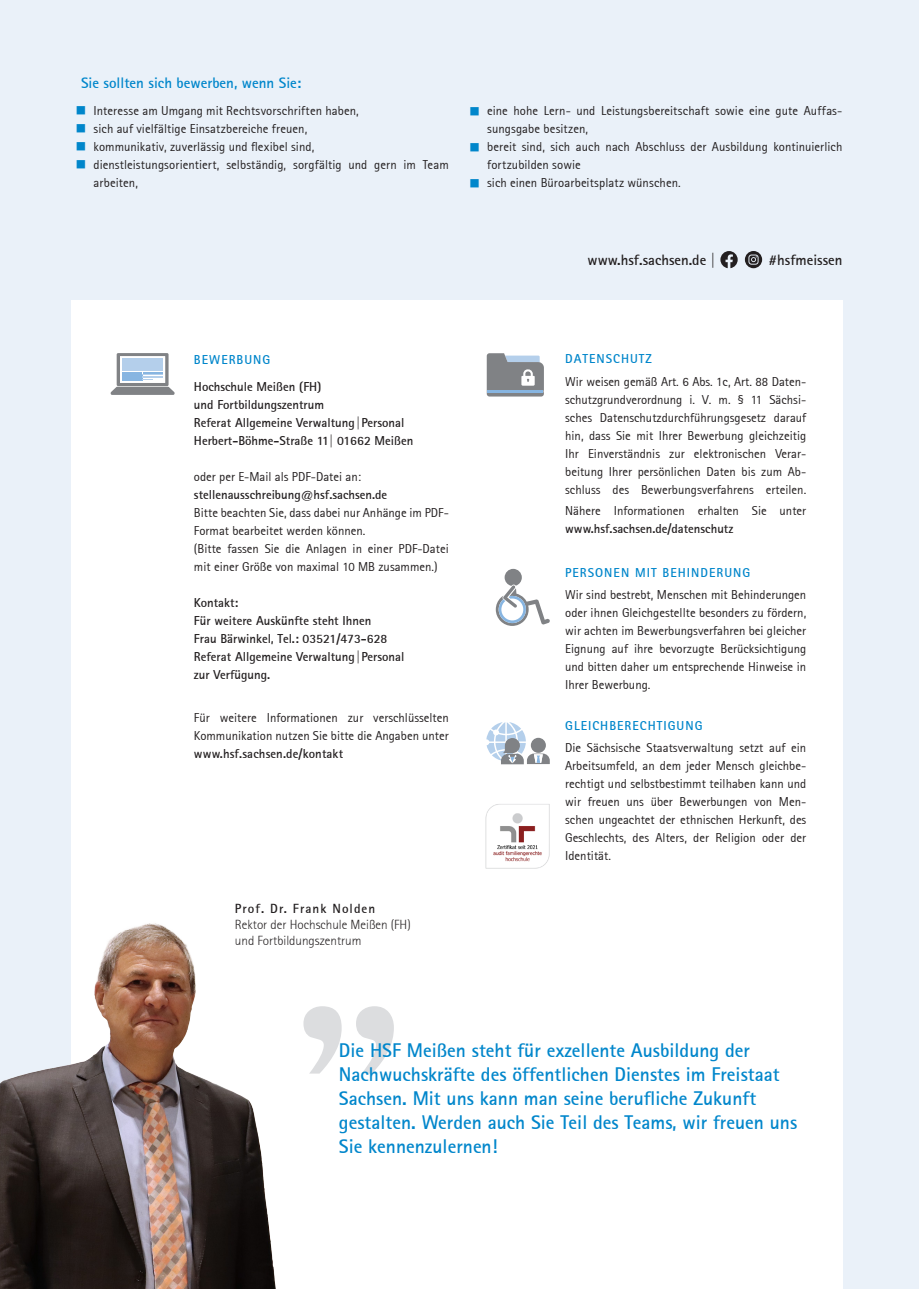
<style>
.page{position:relative;width:919px;height:1289px;background:#fff}
.page>*{position:absolute;margin:0;border:0;box-sizing:border-box;transform-origin:0 0}
.t1{font:700 19.5px/24px "Rotis Sans Serif";color:#0086cb}
.t2{font:700 15px "Rotis Sans Serif";color:#0086cb}
.t3{font:700 14.85px "Rotis Sans Serif";color:#231f20}
.t4{font:300 13.05px/15.8px "Rotis Sans Serif";color:#231f20}
.t5{font:700 13.05px "Rotis Sans Serif";letter-spacing:.08em;color:#231f20}
.t6{font:12.75px/18px "Rotis Sans Serif";color:#231f20}
.t7{font:700 12.75px/18px "Rotis Sans Serif";color:#231f20}
.t8{font:700 12.75px "Rotis Sans Serif";letter-spacing:.08em;color:#0086cb}
</style>
<div class="page">
<div style="left:0;top:0;width:918px;height:1288px;background:#eaf1f9"></div>
<div style="left:71px;top:301px;width:771px;height:987px;background:#fff"></div>
<svg style="left:303px;top:1006px;width:91px;height:67px"></svg>
<img style="left:0;top:923px;width:276px;height:365px">
<svg style="left:720px;top:251px;width:17px;height:17px"></svg>
<svg style="left:744px;top:251px;width:18px;height:17px"></svg>
<svg style="left:495px;top:569px;width:55px;height:57px"></svg>
<svg style="left:110px;top:353px;width:65px;height:42px"></svg>
<svg style="left:486px;top:353px;width:58px;height:43px;background:#969ca4"></svg>
<svg style="left:486px;top:722px;width:63px;height:42px"></svg>
<div style="left:531px;top:737px;width:15px;height:15px;background:#808285;border-radius:50%"></div>
<img style="left:485px;top:804px;width:65px;height:65px">
<p class="t2" style="left:81px;top:74px;width:222px">Sie sollten sich bewerben, wenn Sie:</p>
<p class="t6" style="left:94px;top:101px;width:357px">Interesse am Umgang mit Rechtsvorschriften haben,<br>sich auf vielfältige Einsatzbereiche freuen,<br>kommunikativ, zuverlässig und flexibel sind,<br>dienstleistungsorientiert, selbständig, sorgfältig und gern im Team arbeiten,</p>
<p class="t8" style="left:194px;top:351px;width:78px">BEWERBUNG</p>
<p class="t7" style="left:194px;top:377px;width:221px">Hochschule Meißen (FH)<br>und Fortbildungszentrum<br>Referat Allgemeine Verwaltung|Personal Herbert-Böhme-Straße 11| 01662 Meißen</p>
<p class="t6" style="left:194px;top:467px;width:169px">oder per E-Mail als PDF-Datei an:</p>
<p class="t7" style="left:194px;top:485px;width:195px">stellenausschreibung@hsf.sachsen.de</p>
<p class="t6" style="left:194px;top:503px;width:256px">Bitte beachten Sie, dass dabei nur Anhänge im PDF-Format bearbeitet werden können.<br>(Bitte fassen Sie die Anlagen in einer PDF-Datei mit einer Größe von maximal 10 MB zusammen.)</p>
<p class="t7" style="left:194px;top:593px;width:212px">Kontakt:<br>Für weitere Auskünfte steht Ihnen<br>Frau Bärwinkel, Tel.: 03521/473-628<br>Referat Allgemeine Verwaltung|Personal zur Verfügung.</p>
<p class="t6" style="left:194px;top:709px;width:256px">Für weitere Informationen zur verschlüsselten<br>Kommunikation nutzen Sie bitte die Angaben unter</p>
<p class="t7" style="left:194px;top:745px;width:151px">www.hsf.sachsen.de/kontakt</p>
<p class="t5" style="left:235px;top:900px;width:142px">Prof. Dr. Frank Nolden</p>
<p class="t4" style="left:235px;top:916px;width:177px">Rektor der Hochschule Meißen (FH) und Fortbildungszentrum</p>
<p class="t6" style="left:487px;top:102px;width:357px">eine hohe Lern- und Leistungsbereitschaft sowie eine gute Auffas&shy;sungsgabe besitzen,<br>bereit sind, sich auch nach Abschluss der Ausbildung kontinuierlich fortzubilden sowie<br>sich einen Büroarbeitsplatz wünschen.</p>
<p class="t3" style="left:587px;top:251px;width:129px">www.hsf.sachsen.de |</p>
<p class="t3" style="left:768px;top:251px;width:75px">#hsfmeissen</p>
<p class="t8" style="left:565px;top:351px;width:88px">DATENSCHUTZ</p>
<p class="t6" style="left:565px;top:372px;width:242px;text-align:justify">Wir weisen gemäß Art. 6 Abs. 1c, Art. 88 Daten&shy;schutzgrundverordnung i. V. m. § 11 Sächsi&shy;sches Datenschutzdurchführungsgesetz darauf hin, dass Sie mit Ihrer Bewerbung gleichzeitig Ihr Einverständnis zur elektronischen Verar&shy;beitung Ihrer persönlichen Daten bis zum Ab&shy;schluss des Bewerbungsverfahrens erteilen.</p>
<p class="t6" style="left:565px;top:501px;width:242px">Nähere Informationen erhalten Sie unter</p>
<p class="t7" style="left:565px;top:519px;width:170px">www.hsf.sachsen.de/datenschutz</p>
<p class="t8" style="left:565px;top:564px;width:186px">PERSONEN MIT BEHINDERUNG</p>
<p class="t6" style="left:565px;top:585px;width:242px;text-align:justify">Wir sind bestrebt, Menschen mit Behinderungen oder ihnen Gleichgestellte besonders zu fördern, wir achten im Bewerbungsverfahren bei gleicher Eignung auf ihre bevorzugte Berücksichtigung und bitten daher um entsprechende Hinweise in Ihrer Bewerbung.</p>
<p class="t8" style="left:565px;top:717px;width:139px">GLEICHBERECHTIGUNG</p>
<p class="t6" style="left:565px;top:738px;width:242px;text-align:justify">Die Sächsische Staatsverwaltung setzt auf ein Arbeitsumfeld, an dem jeder Mensch gleichbe&shy;rechtigt und selbstbestimmt teilhaben kann und wir freuen uns über Bewerbungen von Men&shy;schen ungeachtet der ethnischen Herkunft, des Geschlechts, des Alters, der Religion oder der Identität.</p>
<p class="t1" style="left:339px;top:1038px;width:459px">Die HSF Meißen steht für exzellente Ausbildung der Nachwuchskräfte des öffentlichen Dienstes im Freistaat Sachsen. Mit uns kann man seine berufliche Zukunft gestalten. Werden auch Sie Teil des Teams, wir freuen uns Sie kennenzulernen!</p>
</div>
